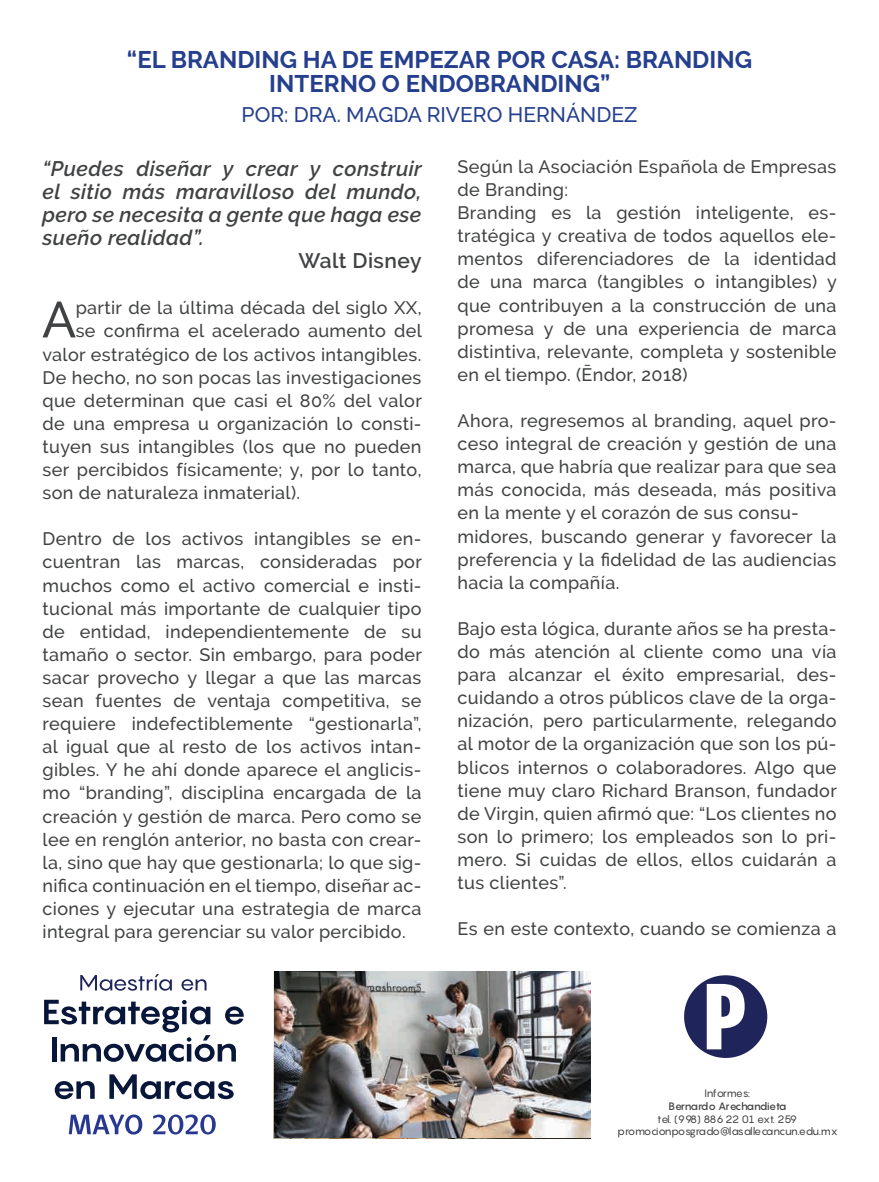
<style>
.page{position:relative;width:879px;height:1182px;background:#fff}
.page>*{position:absolute;margin:0;border:0;box-sizing:border-box;transform-origin:0 0}
.t1{font:500 50.4px "Raleway";color:#414243}
.t2{font:700 24px "Raleway";color:#253f8e}
.t3{font:italic 600 21px/23.1px "Raleway";letter-spacing:.02em;color:#414243;text-align:justify}
.t4{font:500 21px "Raleway";color:#253f8e}
.t5{font:600 21px "Raleway";letter-spacing:.02em;color:#414243}
.t6{font:500 18px/23.1px "Raleway";letter-spacing:.02em;color:#414243;text-align:justify}
.t7{font:10.5px/12.6px "Pangram";color:#404040;text-align:center}
.t8{font:500 10.5px "Pangram";letter-spacing:-.035em;color:#404040}
</style>
<div class="page">
<svg style="left:684px;top:975px;width:83px;height:83px"></svg>
<img style="left:275px;top:972px;width:316px;height:165px">
<svg style="left:44px;top:1000px;width:200px;height:62px"></svg>
<svg style="left:55px;top:1081px;width:40px;height:18px"></svg>
<svg style="left:109px;top:1074px;width:125px;height:25px"></svg>
<svg style="left:80px;top:974px;width:92px;height:17px"></svg>
<svg style="left:182px;top:979px;width:25px;height:12px"></svg>
<svg style="left:69px;top:1115px;width:73px;height:20px"></svg>
<svg style="left:153px;top:1115px;width:63px;height:20px"></svg>
<p class="t2" style="left:127px;top:45px;width:627px">“EL BRANDING HA DE EMPEZAR POR CASA: BRANDING</p>
<p class="t2" style="left:269px;top:69px;width:343px">INTERNO O ENDOBRANDING”</p>
<p class="t4" style="left:242px;top:102px;width:397px">POR: DRA. MAGDA RIVERO HERNÁNDEZ</p>
<p class="t6" style="left:458px;top:155px;width:380px">Según la Asociación Española de Empresas de Branding:</p>
<p class="t6" style="left:458px;top:201px;width:381px">Branding es la gestión inteligente, es&shy;tratégica y creativa de todos aquellos ele&shy;mentos diferenciadores de la identidad de una marca (tangibles o intangibles) y que contribuyen a la construcción de una promesa y de una experiencia de marca distintiva, relevante, completa y sostenible en el tiempo. (Ēndor, 2018)</p>
<p class="t6" style="left:458px;top:409px;width:381px">Ahora, regresemos al branding, aquel pro&shy;ceso integral de creación y gestión de una marca, que habría que realizar para que sea más conocida, más deseada, más positiva en la mente y el corazón de sus consu-</p>
<p class="t6" style="left:458px;top:525px;width:380px">midores, buscando generar y favorecer la preferencia y la fidelidad de las audiencias hacia la compañía.</p>
<p class="t6" style="left:458px;top:617px;width:381px">Bajo esta lógica, durante años se ha presta&shy;do más atención al cliente como una vía para alcanzar el éxito empresarial, des&shy;cuidando a otros públicos clave de la orga&shy;nización, pero particularmente, relegando al motor de la organización que son los pú&shy;blicos internos o colaboradores. Algo que tiene muy claro Richard Branson, fundador de Virgin, quien afirmó que: “Los clientes no son lo primero; los empleados son lo pri&shy;mero. Si cuidas de ellos, ellos cuidarán a tus clientes”.</p>
<p class="t6" style="left:458px;top:917px;width:380px">Es en este contexto, cuando se comienza a</p>
<p class="t3" style="left:43px;top:157px;width:381px">“Puedes diseñar y crear y construir el sitio más maravilloso del mundo, pero se necesita a gente que haga ese sueño realidad”.</p>
<p class="t5" style="left:298px;top:249px;width:125px">Walt Disney</p>
<p class="t1" style="left:42px;top:291px;width:36px">A</p>
<p class="t6" style="left:76px;top:296px;width:347px">partir de la última década del siglo XX,</p>
<p class="t6" style="left:76px;top:320px;width:348px">se confirma el acelerado aumento del</p>
<p class="t6" style="left:43px;top:343px;width:380px">valor estratégico de los activos intangibles.</p>
<p class="t6" style="left:43px;top:366px;width:380px">De hecho, no son pocas las investigaciones</p>
<p class="t6" style="left:43px;top:389px;width:381px">que determinan que casi el 80% del valor</p>
<p class="t6" style="left:43px;top:412px;width:380px">de una empresa u organización lo consti-</p>
<p class="t6" style="left:43px;top:435px;width:380px">tuyen sus intangibles (los que no pueden</p>
<p class="t6" style="left:43px;top:458px;width:380px">ser percibidos físicamente; y, por lo tanto,</p>
<p class="t6" style="left:43px;top:481px;width:259px">son de naturaleza inmaterial).</p>
<p class="t6" style="left:43px;top:527px;width:381px">Dentro de los activos intangibles se en&shy;cuentran las marcas, consideradas por muchos como el activo comercial e insti&shy;tucional más importante de cualquier tipo de entidad, independientemente de su tamaño o sector. Sin embargo, para poder sacar provecho y llegar a que las marcas sean fuentes de ventaja competitiva, se requiere indefectiblemente “gestionarla”, al igual que al resto de los activos intan&shy;gibles. Y he ahí donde aparece el anglicis&shy;mo “branding”, disciplina encargada de la creación y gestión de marca. Pero como se lee en renglón anterior, no basta con crear&shy;la, sino que hay que gestionarla; lo que sig&shy;nifica continuación en el tiempo, diseñar ac&shy;ciones y ejecutar una estrategia de marca integral para gerenciar su valor percibido.</p>
<p class="t7" style="left:704px;top:1087px;width:47px">Informes:</p>
<p class="t8" style="left:668px;top:1099px;width:119px">Bernardo Arechandieta</p>
<p class="t7" style="left:618px;top:1112px;width:222px">tel. (998) 886 22 01 ext. 259 promocionposgrado@lasallecancun.edu.mx</p>
</div>
